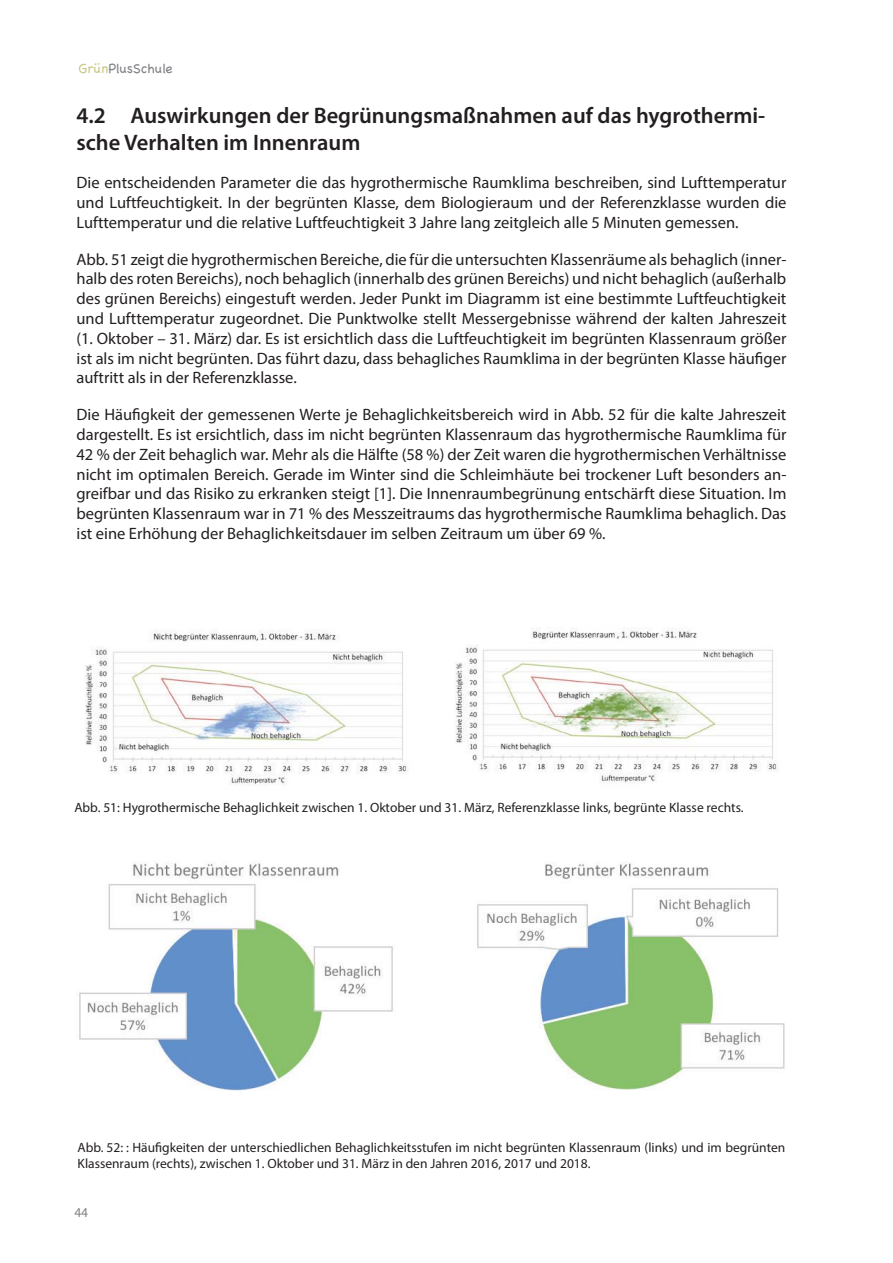
<style>
.page{position:relative;width:893px;height:1263px;background:#fff}
.page>*{position:absolute;margin:0;border:0;box-sizing:border-box;transform-origin:0 0}
.t1{font:600 22.5px/27px "Myriad Pro";color:#231f20}
.t2{font:16.5px/19.8px "Myriad Pro";color:#231f20;text-align:justify}
.t3{font:13.5px/16.2px "Myriad Pro";color:#231f20}
.t4{font:13.5px "Chalkboard";color:#808285}
.t5{font:13.5px "Myriad Pro";color:#808285}
.s1{color:#cac887}
</style>
<div class="page">
<img style="left:85px;top:630px;width:323px;height:155px">
<img style="left:455px;top:628px;width:323px;height:155px">
<img style="left:79px;top:862px;width:314px;height:229px">
<img style="left:477px;top:862px;width:308px;height:228px">
<p class="t4" style="left:79px;top:60px;width:96px"><span class="s1">Grün</span>PlusSchule</p>
<h1 class="t1" style="left:77px;top:104px;width:690px">4.2 Auswirkungen der Begrünungsmaßnahmen auf das hygrothermi&shy;sche Verhalten im Innenraum</h1>
<p class="t2" style="left:77px;top:174px;width:711px">Die entscheidenden Parameter die das hygrothermische Raumklima beschreiben, sind Lufttemperatur und Luftfeuchtigkeit. In der begrünten Klasse, dem Biologieraum und der Referenzklasse wurden die Lufttemperatur und die relative Luftfeuchtigkeit 3 Jahre lang zeitgleich alle 5 Minuten gemessen.</p>
<p class="t2" style="left:77px;top:250px;width:711px">Abb. 51 zeigt die hygrothermischen Bereiche, die für die untersuchten Klassenräume als behaglich (inner&shy;halb des roten Bereichs), noch behaglich (innerhalb des grünen Bereichs) und nicht behaglich (außerhalb des grünen Bereichs) eingestuft werden. Jeder Punkt im Diagramm ist eine bestimmte Luftfeuchtigkeit und Lufttemperatur zugeordnet. Die Punktwolke stellt Messergebnisse während der kalten Jahreszeit (1. Oktober – 31. März) dar. Es ist ersichtlich dass die Luftfeuchtigkeit im begrünten Klassenraum größer ist als im nicht begrünten. Das führt dazu, dass behagliches Raumklima in der begrünten Klasse häufiger auftritt als in der Referenzklasse.</p>
<p class="t2" style="left:77px;top:406px;width:711px">Die Häufigkeit der gemessenen Werte je Behaglichkeitsbereich wird in Abb. 52 für die kalte Jahreszeit dargestellt. Es ist ersichtlich, dass im nicht begrünten Klassenraum das hygrothermische Raumklima für 42 % der Zeit behaglich war. Mehr als die Hälfte (58 %) der Zeit waren die hygrothermischen Verhältnisse nicht im optimalen Bereich. Gerade im Winter sind die Schleimhäute bei trockener Luft besonders an&shy;greifbar und das Risiko zu erkranken steigt [1]. Die Innenraumbegrünung entschärft diese Situation. Im begrünten Klassenraum war in 71 % des Messzeitraums das hygrothermische Raumklima behaglich. Das ist eine Erhöhung der Behaglichkeitsdauer im selben Zeitraum um über 69 %.</p>
<p class="t3" style="left:74px;top:800px;width:671px">Abb. 51: Hygrothermische Behaglichkeit zwischen 1. Oktober und 31. März, Referenzklasse links, begrünte Klasse rechts.</p>
<p class="t3" style="left:78px;top:1140px;width:709px">Abb. 52: : Häufigkeiten der unterschiedlichen Behaglichkeitsstufen im nicht begrünten Klassenraum (links) und im begrünten<br>Klassenraum (rechts), zwischen 1. Oktober und 31. März in den Jahren 2016, 2017 und 2018.</p>
<p class="t5" style="left:74px;top:1208px;width:15px">44</p>
</div>
